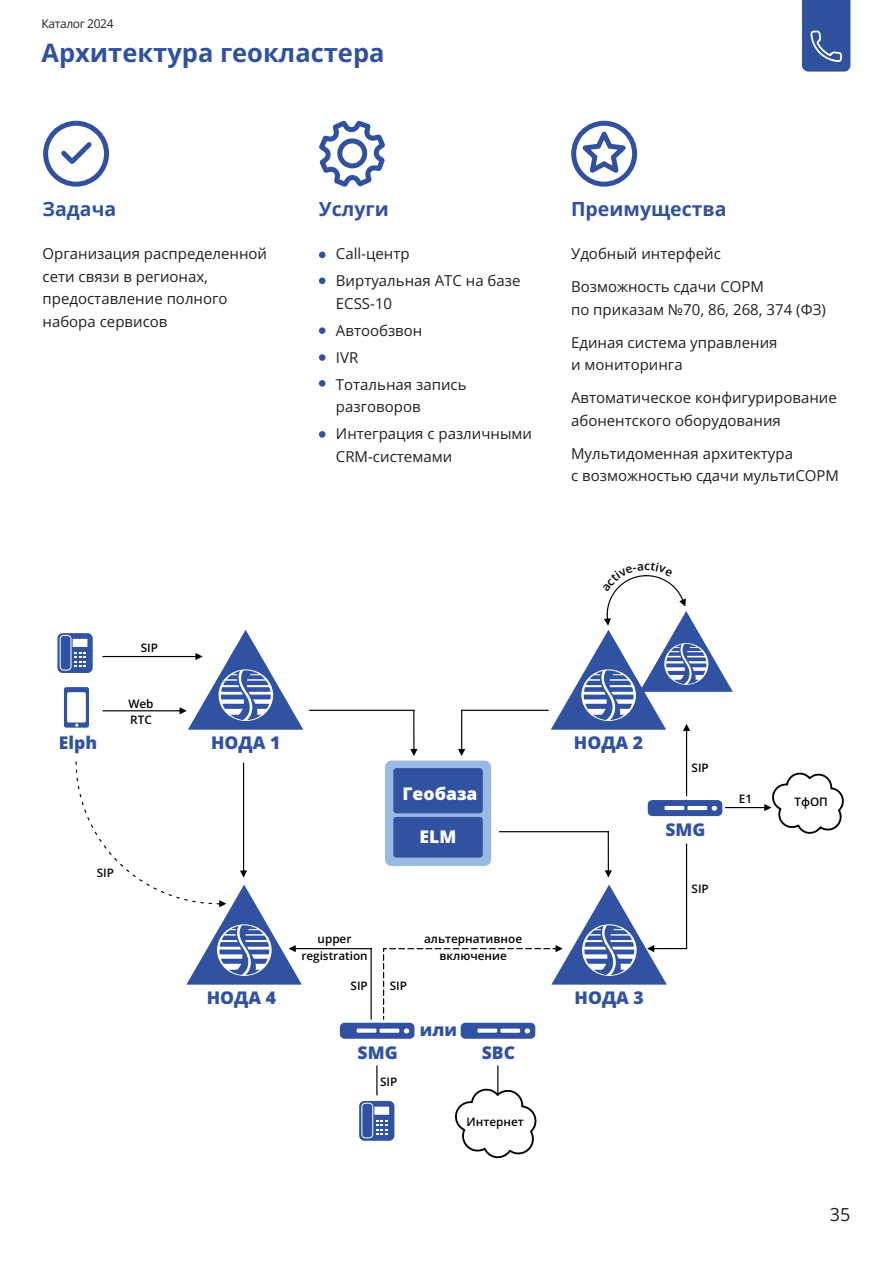
<style>
.page{position:relative;width:893px;height:1263px;background:#fff}
.page>*{position:absolute;margin:0;border:0;box-sizing:border-box;transform-origin:0 0}
.t1{font:700 25.5px "Open Sans";color:#30519f}
.t2{font:700 19.5px "Open Sans";color:#30519f}
.t3{font:18px "Open Sans";color:#1f1f1f}
.t4{font:800 17.55px "Open Sans";color:#3152a0}
.t5{font:800 17.55px "Open Sans";color:#fff}
.t6{font:15px/22.5px "Open Sans";color:#1f1f1f}
.t7{font:12px "Open Sans";letter-spacing:-.03em;color:#1f1f1f}
.t8{font:600 11.7px/17px "Open Sans";color:#030007;text-align:center}
</style>
<div class="page">
<svg style="left:802px;top:0;width:48px;height:72px;background:#3d5ca4"></svg>
<div style="left:43px;top:121px;width:66px;height:66px;border:5px solid #31519e;border-radius:50%"></div>
<svg style="left:61px;top:142px;width:31px;height:22px"></svg>
<svg style="left:319px;top:120px;width:66px;height:67px"></svg>
<div style="left:571px;top:121px;width:66px;height:66px;border:5px solid #31519e;border-radius:50%"></div>
<svg style="left:582px;top:131px;width:44px;height:42px"></svg>
<svg style="left:319px;top:252px;width:6px;height:6px"></svg>
<div style="left:319px;top:277px;width:6px;height:7px;background:#30519f;border-radius:50%"></div>
<div style="left:319px;top:327px;width:6px;height:7px;background:#30519f;border-radius:50%"></div>
<div style="left:319px;top:354px;width:6px;height:7px;background:#30519f;border-radius:50%"></div>
<div style="left:319px;top:380px;width:6px;height:7px;background:#30519f;border-radius:50%"></div>
<div style="left:319px;top:431px;width:6px;height:7px;background:#30519f;border-radius:50%"></div>
<hr style="left:376px;top:1065px;width:1px;height:30px;background:#000">
<svg style="left:455px;top:1086px;width:82px;height:73px"></svg>
<hr style="left:497px;top:1065px;width:1px;height:30px;background:#000">
<svg style="left:359px;top:1101px;width:35px;height:40px"></svg>
<svg style="left:57px;top:575px;width:787px;height:464px"></svg>
<p class="t7" style="left:41px;top:15px;width:74px">Каталог 2024</p>
<h1 class="t1" style="left:41px;top:35px;width:345px">Архитектура геокластера</h1>
<h2 class="t2" style="left:43px;top:196px;width:75px">Задача</h2>
<h2 class="t2" style="left:319px;top:196px;width:71px">Услуги</h2>
<h2 class="t2" style="left:571px;top:196px;width:157px">Преимущества</h2>
<p class="t6" style="left:43px;top:242px;width:226px">Организация распределенной сети связи в регионах, предоставление полного набора сервисов</p>
<p class="t6" style="left:336px;top:240px;width:186px;line-height:27px">Call-центр<br>Виртуальная АТС на базе</p>
<p class="t6" style="left:571px;top:242px;width:151px">Удобный интерфейс</p>
<p class="t6" style="left:571px;top:275px;width:256px">Возможность сдачи СОРМ<br>по приказам №70, 86, 268, 374 (ФЗ)</p>
<p class="t6" style="left:571px;top:331px;width:208px">Единая система управления и мониторинга</p>
<p class="t6" style="left:571px;top:386px;width:267px">Автоматическое конфигурирование абонентского оборудования</p>
<p class="t6" style="left:571px;top:442px;width:269px">Мультидоменная архитектура<br>с возможностью сдачи мультиСОРМ</p>
<p class="t6" style="left:336px;top:290px;width:132px;line-height:27px">ECSS-10<br>Автообзвон<br>IVR<br>Тотальная запись</p>
<p class="t6" style="left:336px;top:393px;width:198px;line-height:27px">разговоров<br>Интеграция с различными</p>
<p class="t6" style="left:336px;top:445px;width:118px">CRM-системами</p>
<p class="t8" style="left:141px;top:639px;width:19px">SIP</p>
<p class="t8" style="left:128px;top:696px;width:27px;line-height:15.5px;text-align:left">Web<br>RTC</p>
<p class="t4" style="left:59px;top:731px;width:40px">Elph</p>
<p class="t4" style="left:211px;top:731px;width:71px">НОДА 1</p>
<p class="t8" style="left:97px;top:864px;width:19px">SIP</p>
<p class="t4" style="left:207px;top:986px;width:71px">НОДА 4</p>
<p class="t5" style="left:402px;top:782px;width:77px">Геобаза</p>
<p class="t5" style="left:420px;top:824px;width:38px">ELM</p>
<p class="t8" style="left:301px;top:930px;width:68px">upper registration</p>
<p class="t8" style="left:351px;top:977px;width:19px">SIP</p>
<p class="t8" style="left:390px;top:977px;width:19px">SIP</p>
<p class="t8" style="left:424px;top:930px;width:99px">альтернативное включение</p>
<p class="t4" style="left:420px;top:1018px;width:39px">или</p>
<p class="t4" style="left:358px;top:1041px;width:42px">SMG</p>
<p class="t8" style="left:380px;top:1073px;width:19px">SIP</p>
<p class="t4" style="left:482px;top:1041px;width:35px">SBC</p>
<p class="t8" style="left:467px;top:1113px;width:59px">Интернет</p>
<p class="t4" style="left:574px;top:731px;width:71px">НОДА 2</p>
<p class="t8" style="left:692px;top:759px;width:19px">SIP</p>
<p class="t4" style="left:665px;top:818px;width:42px">SMG</p>
<p class="t8" style="left:692px;top:880px;width:19px">SIP</p>
<p class="t8" style="left:739px;top:790px;width:15px">E1</p>
<p class="t4" style="left:575px;top:986px;width:71px">НОДА 3</p>
<p class="t8" style="left:794px;top:793px;width:35px">ТфОП</p>
<p class="t3" style="left:830px;top:1202px;width:22px">35</p>
</div>
